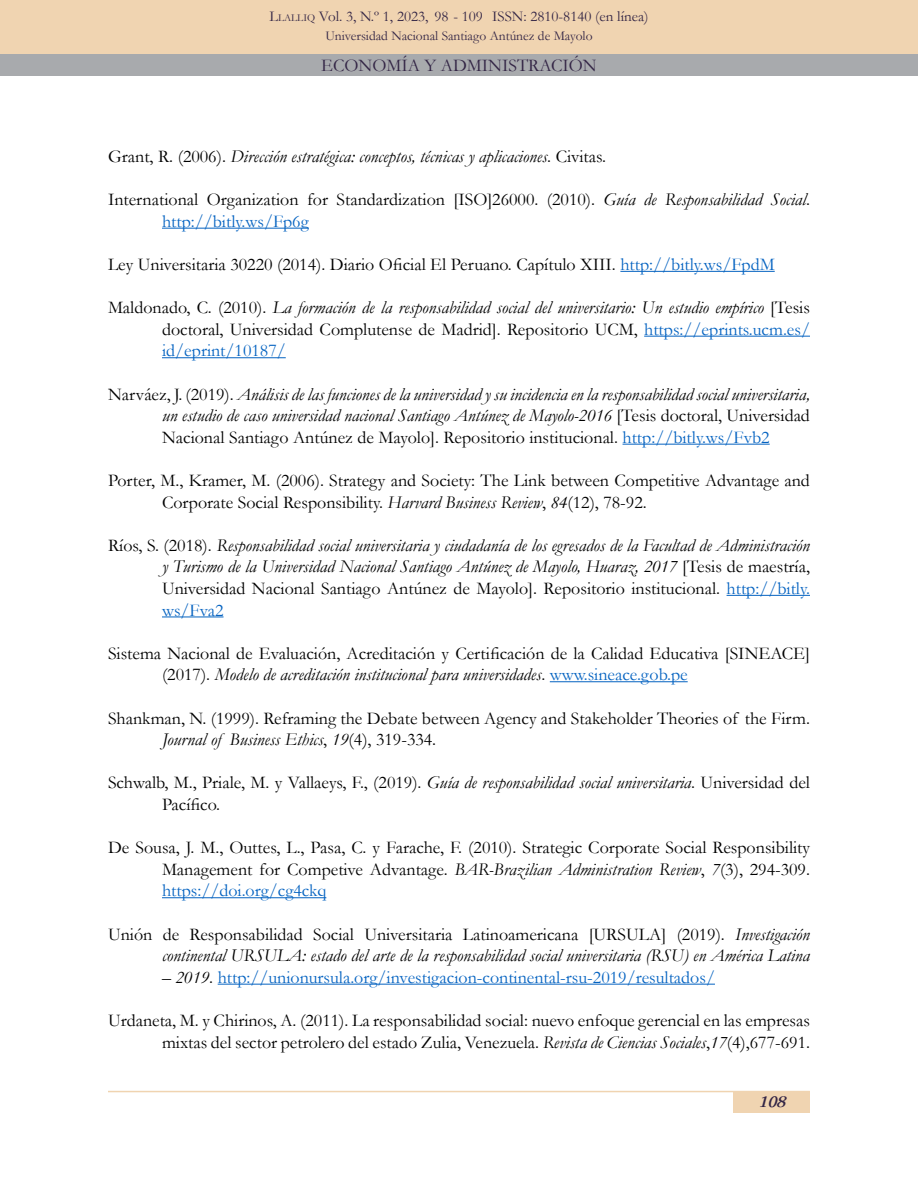
<style>
.page{position:relative;width:918px;height:1188px;background:#fff}
.page>*{position:absolute;margin:0;border:0;box-sizing:border-box;transform-origin:0 0}
.t1{font:18px/21.6px "Garamond";color:#000}
.t2{font:italic 18px/21.6px "Garamond";color:#000;text-align:justify}
.t3{font:18px "Garamond";color:#0563c1}
.t4{font:18px "Garamond";color:#332545}
.t5{font:italic 700 16.5px "Garamond";color:#332545}
.t6{font:15px "Garamond";color:#332545}
.t7{font:13.5px "Garamond";color:#332545}
.s1{font-style:inherit}
.s2{font-size:10.5px}
.s3{font-style:normal}
.s4{font-style:italic}
.s5{color:#0563c1}
.s6{font-style:normal;color:#0563c1}
.s7{font-style:italic;color:#000}
.s8{color:#000}
</style>
<div class="page">
<div style="left:0;top:54px;width:918px;height:22px;background:#a8aaad"></div>
<div style="left:0;top:0;width:918px;height:54px;background:#f0d4b1"></div>
<hr style="left:108px;top:1091px;width:702px;height:1px;background:#f0d4b1">
<div style="left:734px;top:1091px;width:76px;height:21px;background:#f0d4b1"></div>
<hr style="left:162px;top:228px;width:147px;height:1px;background:#0563c1">
<hr style="left:620px;top:271px;width:155px;height:1px;background:#0563c1">
<hr style="left:644px;top:336px;width:166px;height:1px;background:#0563c1">
<hr style="left:162px;top:357px;width:124px;height:1px;background:#0563c1">
<hr style="left:623px;top:444px;width:147px;height:1px;background:#0563c1">
<hr style="left:727px;top:595px;width:83px;height:1px;background:#0563c1">
<hr style="left:162px;top:617px;width:62px;height:1px;background:#0563c1">
<hr style="left:550px;top:681px;width:138px;height:1px;background:#0563c1">
<hr style="left:162px;top:897px;width:164px;height:1px;background:#0563c1">
<hr style="left:218px;top:984px;width:497px;height:1px;background:#0563c1">
<p class="t6" style="left:270px;top:6px;width:215px"><span class="s1">L</span><span class="s2">lalliq</span> Vol. 3, N.º 1, 2023, 98 - 109</p>
<p class="t6" style="left:492px;top:6px;width:158px">ISSN: 2810-8140 (en línea)</p>
<p class="t7" style="left:325px;top:27px;width:269px">Universidad Nacional Santiago Antúnez de Mayolo</p>
<p class="t4" style="left:321px;top:53px;width:277px">E<span class="s1">CONOMÍA</span> Y ADMINISTRACIÓN</p>
<p class="t2" style="left:108px;top:145px;width:500px"><span class="s3">Grant, R. (2006).</span> Dirección estratégica: conceptos, técnicas y aplicaciones<span class="s3">. Civitas.</span></p>
<p class="t1" style="left:162px;top:188px;width:650px;text-indent:-54px">International Organization for Standardization [ISO]26000. (2010). <span class="s4">Guía de Responsabilidad Social</span>. <span class="s5">http://bitly.ws/Fp6g</span></p>
<p class="t1" style="left:108px;top:253px;width:668px">Ley Universitaria 30220 (2014). Diario Oficial El Peruano. Capítulo XIII. <span class="s5">http://bitly.ws/FpdM</span></p>
<p class="t1" style="left:162px;top:296px;width:650px;text-align:justify;text-indent:-54px">Maldonado, C. (2010). <span class="s4">La formación de la responsabilidad social del universitario: Un estudio empírico</span> [Tesis doctoral, Universidad Complutense de Madrid]. Repositorio UCM, <span class="s5">https://eprints.ucm.es/ id/eprint/10187/</span></p>
<p class="t2" style="left:162px;top:383px;width:650px;text-indent:-54px"><span class="s3">Narváez, J. (2019).</span> Análisis de las funciones de la universidad y su incidencia en la responsabilidad social universitaria, un estudio de caso universidad nacional Santiago Antúnez de Mayolo-2016 <span class="s3">[Tesis doctoral, Universidad Nacional Santiago Antúnez de Mayolo]. Repositorio institucional.</span> <span class="s6">http://bitly.ws/Fvb2</span></p>
<p class="t1" style="left:162px;top:469px;width:649px;text-indent:-54px">Porter, M., Kramer, M. (2006). Strategy and Society: The Link between Competitive Advantage and<br>Corporate Social Responsibility. <span class="s4">Harvard Business Review</span>, <span class="s4">84</span>(12), 78-92.</p>
<p class="t2" style="left:162px;top:534px;width:650px;text-indent:-54px"><span class="s3">Ríos, S. (2018).</span> Responsabilidad social universitaria y ciudadanía de los egresados de la Facultad de Administración y Turismo de la Universidad Nacional Santiago Antúnez de Mayolo, Huaraz, 2017 <span class="s3">[Tesis de maestría, Universidad Nacional Santiago Antúnez de Mayolo]. Repositorio institucional.</span> <span class="s6">http://bitly. ws/Fva2</span></p>
<p class="t1" style="left:162px;top:642px;width:649px;text-indent:-54px">Sistema Nacional de Evaluación, Acreditación y Certificación de la Calidad Educativa [SINEACE] (2017). <span class="s4">Modelo de acreditación institucional para universidades</span>. <span class="s5">www.sineace.gob.pe</span></p>
<p class="t1" style="left:162px;top:707px;width:650px;text-indent:-54px">Shankman, N. (1999). Reframing the Debate between Agency and Stakeholder Theories of the Firm.<br><span class="s4">Journal of Business Ethics</span>, <span class="s4">19</span>(4), 319-334.</p>
<p class="t1" style="left:162px;top:771px;width:650px;text-indent:-54px">Schwalb, M., Priale, M. y Vallaeys, F., (2019). <span class="s4">Guía de responsabilidad social universitaria</span>. Universidad del<br>Pacífico.</p>
<p class="t1" style="left:162px;top:836px;width:650px;text-align:justify;text-indent:-54px">De Sousa, J. M., Outtes, L., Pasa, C. y Farache, F. (2010). Strategic Corporate Social Responsibility Management for Competive Advantage. <span class="s4">BAR-Brazilian Administration Review</span>, <span class="s4">7</span>(3), 294-309. <span class="s5">https://doi.org/cg4ckq</span></p>
<p class="t2" style="left:108px;top:923px;width:703px;text-align:right"><span class="s3">Unión de Responsabilidad Social Universitaria Latinoamericana [URSULA] (2019).</span> Investigación continental URSULA: estado del arte de la responsabilidad social universitaria (RSU) en América Latina</p>
<p class="t3" style="left:162px;top:965px;width:555px"><span class="s7">– 2019</span><span class="s8">.</span> http://unionursula.org/investigacion-continental-rsu-2019/resultados/</p>
<p class="t1" style="left:108px;top:1009px;width:704px;text-align:right">Urdaneta, M. y Chirinos, A. (2011). La responsabilidad social: nuevo enfoque gerencial en las empresas mixtas del sector petrolero del estado Zulia, Venezuela. <span class="s4">Revista de Ciencias Sociales</span>,<span class="s4">17</span>(4),677-691.</p>
<p class="t5" style="left:758px;top:1093px;width:28px">108</p>
</div>
